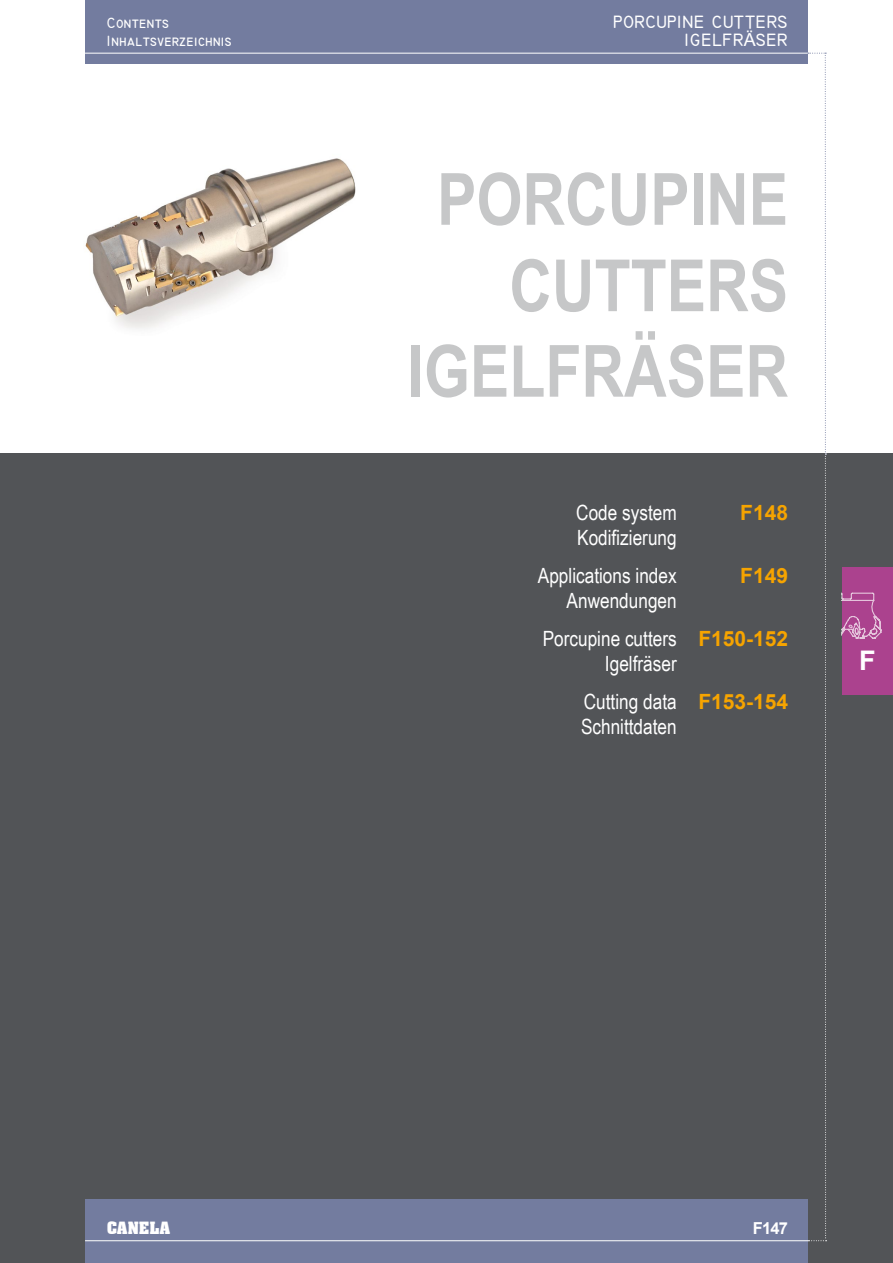
<style>
.page{position:relative;width:893px;height:1263px;background:#fff}
.page>*{position:absolute;margin:0;border:0;box-sizing:border-box;transform-origin:0 0}
.t1{font:700 72px/86.4px "Arial Narrow";color:#c6c7c8;text-align:right}
.t2{font:700 27px "Arial";color:#fff}
.t3{font:21px "Arial Narrow";color:#fff}
.t4{font:700 21px "Arial";color:#f6a400}
.t5{font:700 18px "Technic";color:#fff}
.t6{font:700 16.5px "Aachen BT";color:#fff}
.t7{font:700 16.5px "Arial";color:#fff}
.t8{font:700 15px "Technic";color:#fff}
.s1{font-family:"Arial";font-weight:400}
</style>
<div class="page">
<div style="left:0;top:454px;width:893px;height:809px;background:#525457"></div>
<img style="left:85px;top:158px;width:271px;height:171px">
<div style="left:85px;top:0;width:723px;height:64px;background:#737c9f"></div>
<hr style="left:85px;top:53px;width:723px;height:1px;background:#fff">
<div style="left:85px;top:1199px;width:723px;height:64px;background:#737c9f"></div>
<hr style="left:85px;top:1240px;width:723px;height:1px;background:#fff">
<svg style="left:808px;top:53px;width:19px;height:1188px"></svg>
<div style="left:842px;top:568px;width:51px;height:127px;background:#ab428e"></div>
<svg style="left:842px;top:592px;width:40px;height:47px"></svg>
<p class="t8" style="left:107px;top:15px;width:64px">Contents</p>
<p class="t5" style="left:613px;top:12px;width:177px">PORCUPINE CUTTERS</p>
<p class="t8" style="left:107px;top:33px;width:127px">Inhaltsverzeichnis</p>
<p class="t5" style="left:684px;top:30px;width:105px">IGELFR<span class="s1">Ä</span>SER</p>
<h1 class="t1" style="left:437px;top:153px;width:353px">PORCUPINE<br>CUTTERS</h1>
<h1 class="t1" style="left:408px;top:325px;width:382px">IGELFRÄSER</h1>
<p class="t3" style="left:576px;top:497px;width:102px">Code system</p>
<p class="t3" style="left:577px;top:522px;width:101px">Kodifizierung</p>
<p class="t3" style="left:538px;top:560px;width:140px">Applications index</p>
<p class="t3" style="left:567px;top:585px;width:112px">Anwendungen</p>
<p class="t3" style="left:543px;top:623px;width:136px">Porcupine cutters</p>
<p class="t3" style="left:605px;top:648px;width:73px">Igelfräser</p>
<p class="t3" style="left:584px;top:686px;width:94px">Cutting data</p>
<p class="t3" style="left:581px;top:711px;width:97px">Schnittdaten</p>
<p class="t4" style="left:740px;top:498px;width:49px">F148</p>
<p class="t4" style="left:740px;top:561px;width:49px">F149</p>
<p class="t4" style="left:698px;top:624px;width:91px">F150-152</p>
<p class="t4" style="left:698px;top:687px;width:91px">F153-154</p>
<p class="t2" style="left:859px;top:642px;width:18px">F</p>
<p class="t6" style="left:107px;top:1217px;width:65px">CANELA</p>
<p class="t7" style="left:753px;top:1217px;width:37px">F147</p>
</div>
